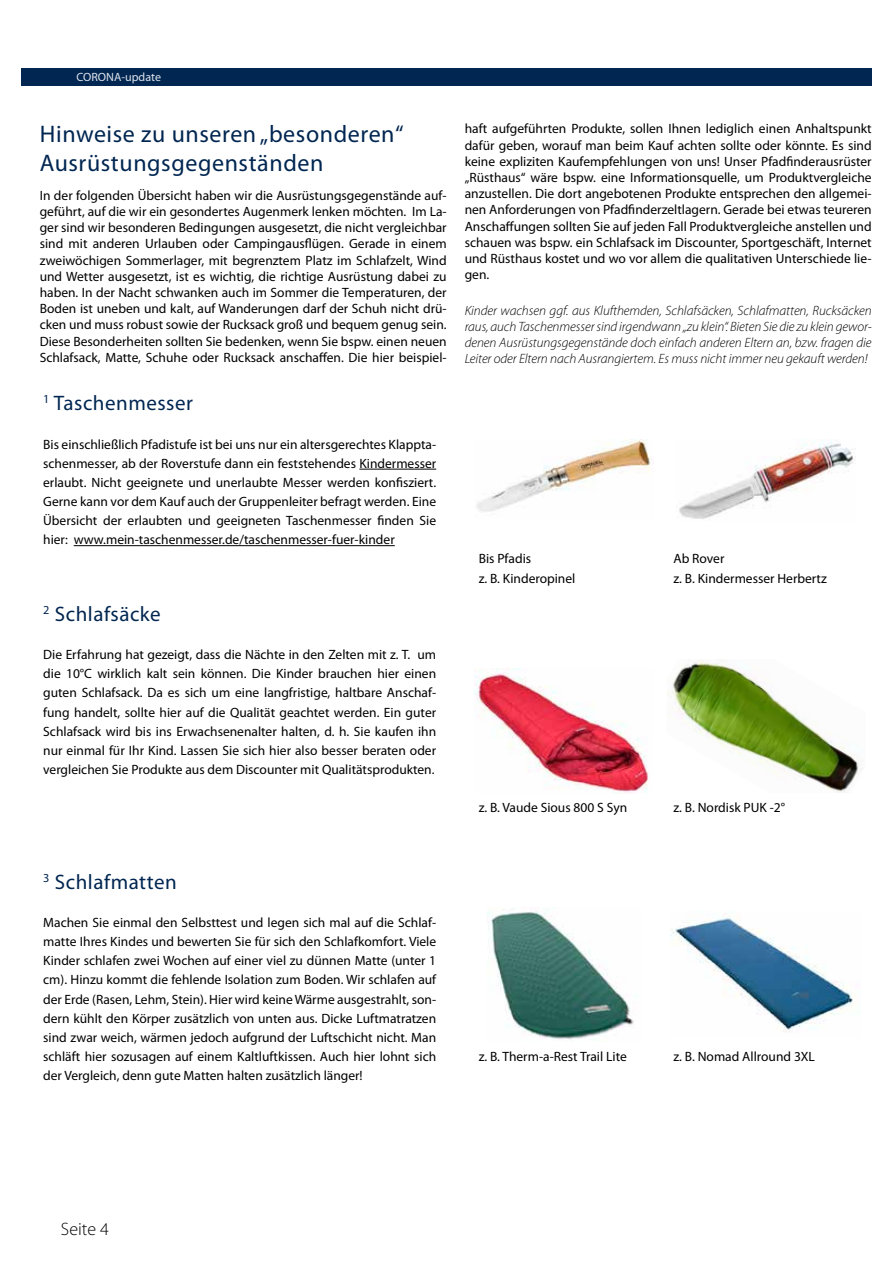
<style>
.page{position:relative;width:893px;height:1263px;background:#fff}
.page>*{position:absolute;margin:0;border:0;box-sizing:border-box;transform-origin:0 0}
.t1{font:24px/28.5px "Myriad Pro";letter-spacing:.025em;color:#002651}
.t2{font:21px "Myriad Pro";letter-spacing:.025em;color:#002651}
.t3{font:300 18px "Myriad Pro";color:#000}
.t4{font:13.5px/19.2px "Myriad Pro";color:#000;text-align:justify}
.t5{font:italic 300 13.5px/16.2px "Myriad Pro";letter-spacing:-.005em;color:#000;text-align:justify}
.t6{font:12px "Myriad Pro";color:#e1e4ed}
</style>
<div class="page">
<div style="left:21px;top:68px;width:851px;height:17px;background:#002651"></div>
<hr style="left:359px;top:469px;width:77px;height:1px;background:#000">
<hr style="left:74px;top:545px;width:321px;height:1px;background:#000">
<img style="left:679px;top:439px;width:175px;height:80px">
<img style="left:477px;top:439px;width:176px;height:73px">
<img style="left:667px;top:659px;width:196px;height:134px">
<img style="left:475px;top:669px;width:174px;height:124px">
<img style="left:671px;top:913px;width:182px;height:120px">
<img style="left:488px;top:909px;width:146px;height:131px">
<p class="t6" style="left:77px;top:70px;width:86px">CORONA-update</p>
<h1 class="t1" style="left:40px;top:121px;width:366px">Hinweise zu unseren „besonderen“<br>Ausrüstungsgegenständen</h1>
<p class="t4" style="left:40px;top:187px;width:409px;line-height:16.2px">In der folgenden Übersicht haben wir die Ausrüstungsgegenstände auf&shy;geführt, auf die wir ein gesondertes Augenmerk lenken möchten. Im La&shy;ger sind wir besonderen Bedingungen ausgesetzt, die nicht vergleichbar sind mit anderen Urlauben oder Campingausflügen. Gerade in einem zweiwöchigen Sommerlager, mit begrenztem Platz im Schlafzelt, Wind und Wetter ausgesetzt, ist es wichtig, die richtige Ausrüstung dabei zu haben. In der Nacht schwanken auch im Sommer die Temperaturen, der Boden ist uneben und kalt, auf Wanderungen darf der Schuh nicht drü&shy;cken und muss robust sowie der Rucksack groß und bequem genug sein.<br>Diese Besonderheiten sollten Sie bedenken, wenn Sie bspw. einen neuen Schlafsack, Matte, Schuhe oder Rucksack anschaffen. Die hier beispiel-</p>
<h2 class="t2" style="left:43px;top:392px;width:151px"><sup>1</sup> Taschenmesser</h2>
<p class="t4" style="left:43px;top:435px;width:394px">Bis einschließlich Pfadistufe ist bei uns nur ein altersgerechtes Klappta&shy;schenmesser, ab der Roverstufe dann ein feststehendes Kindermesser erlaubt. Nicht geeignete und unerlaubte Messer werden konfisziert.<br>Gerne kann vor dem Kauf auch der Gruppenleiter befragt werden. Eine Übersicht der erlaubten und geeigneten Taschenmesser finden Sie hier: www.mein-taschenmesser.de/taschenmesser-fuer-kinder</p>
<h2 class="t2" style="left:43px;top:602px;width:119px"><sup>2</sup> Schlafsäcke</h2>
<p class="t4" style="left:43px;top:645px;width:394px">Die Erfahrung hat gezeigt, dass die Nächte in den Zelten mit z. T. um die 10°C wirklich kalt sein können. Die Kinder brauchen hier einen guten Schlafsack. Da es sich um eine langfristige, haltbare Anschaf&shy;fung handelt, sollte hier auf die Qualität geachtet werden. Ein guter Schlafsack wird bis ins Erwachsenenalter halten, d. h. Sie kaufen ihn nur einmal für Ihr Kind. Lassen Sie sich hier also besser beraten oder vergleichen Sie Produkte aus dem Discounter mit Qualitätsprodukten.</p>
<p class="t4" style="left:465px;top:121px;width:409px;line-height:16.2px">haft aufgeführten Produkte, sollen Ihnen lediglich einen Anhaltspunkt dafür geben, worauf man beim Kauf achten sollte oder könnte. Es sind keine expliziten Kaufempfehlungen von uns! Unser Pfadfinderausrüster „Rüsthaus“ wäre bspw. eine Informationsquelle, um Produktvergleiche anzustellen. Die dort angebotenen Produkte entsprechen den allgemei&shy;nen Anforderungen von Pfadfinderzeltlagern. Gerade bei etwas teureren Anschaffungen sollten Sie auf jeden Fall Produktvergleiche anstellen und schauen was bspw. ein Schlafsack im Discounter, Sportgeschäft, Internet und Rüsthaus kostet und wo vor allem die qualitativen Unterschiede lie&shy;gen.</p>
<p class="t5" style="left:465px;top:302px;width:408px">Kinder wachsen ggf. aus Klufthemden, Schlafsäcken, Schlafmatten, Rucksäcken raus, auch Taschenmesser sind irgendwann „zu klein“. Bieten Sie die zu klein gewor&shy;denen Ausrüstungsgegenstände doch einfach anderen Eltern an, bzw. fragen die Leiter oder Eltern nach Ausrangiertem. Es muss nicht immer neu gekauft werden!</p>
<p class="t4" style="left:479px;top:550px;width:54px">Bis Pfadis</p>
<p class="t4" style="left:673px;top:550px;width:52px">Ab Rover</p>
<p class="t4" style="left:479px;top:569px;width:98px">z. B. Kinderopinel</p>
<p class="t4" style="left:673px;top:569px;width:155px">z. B. Kindermesser Herbertz</p>
<p class="t4" style="left:479px;top:798px;width:150px">z. B. Vaude Sious 800 S Syn</p>
<p class="t4" style="left:673px;top:798px;width:113px">z. B. Nordisk PUK -2°</p>
<h2 class="t2" style="left:43px;top:870px;width:135px"><sup>3</sup> Schlafmatten</h2>
<p class="t4" style="left:43px;top:913px;width:394px">Machen Sie einmal den Selbsttest und legen sich mal auf die Schlaf&shy;matte Ihres Kindes und bewerten Sie für sich den Schlafkomfort. Viele Kinder schlafen zwei Wochen auf einer viel zu dünnen Matte (unter 1 cm). Hinzu kommt die fehlende Isolation zum Boden. Wir schlafen auf der Erde (Rasen, Lehm, Stein). Hier wird keine Wärme ausgestrahlt, son&shy;dern kühlt den Körper zusätzlich von unten aus. Dicke Luftmatratzen sind zwar weich, wärmen jedoch aufgrund der Luftschicht nicht. Man schläft hier sozusagen auf einem Kaltluftkissen. Auch hier lohnt sich der Vergleich, denn gute Matten halten zusätzlich länger!</p>
<p class="t4" style="left:479px;top:1047px;width:150px">z. B. Therm-a-Rest Trail Lite</p>
<p class="t4" style="left:673px;top:1047px;width:143px">z. B. Nomad Allround 3XL</p>
<h3 class="t3" style="left:61px;top:1219px;width:49px">Seite 4</h3>
</div>
